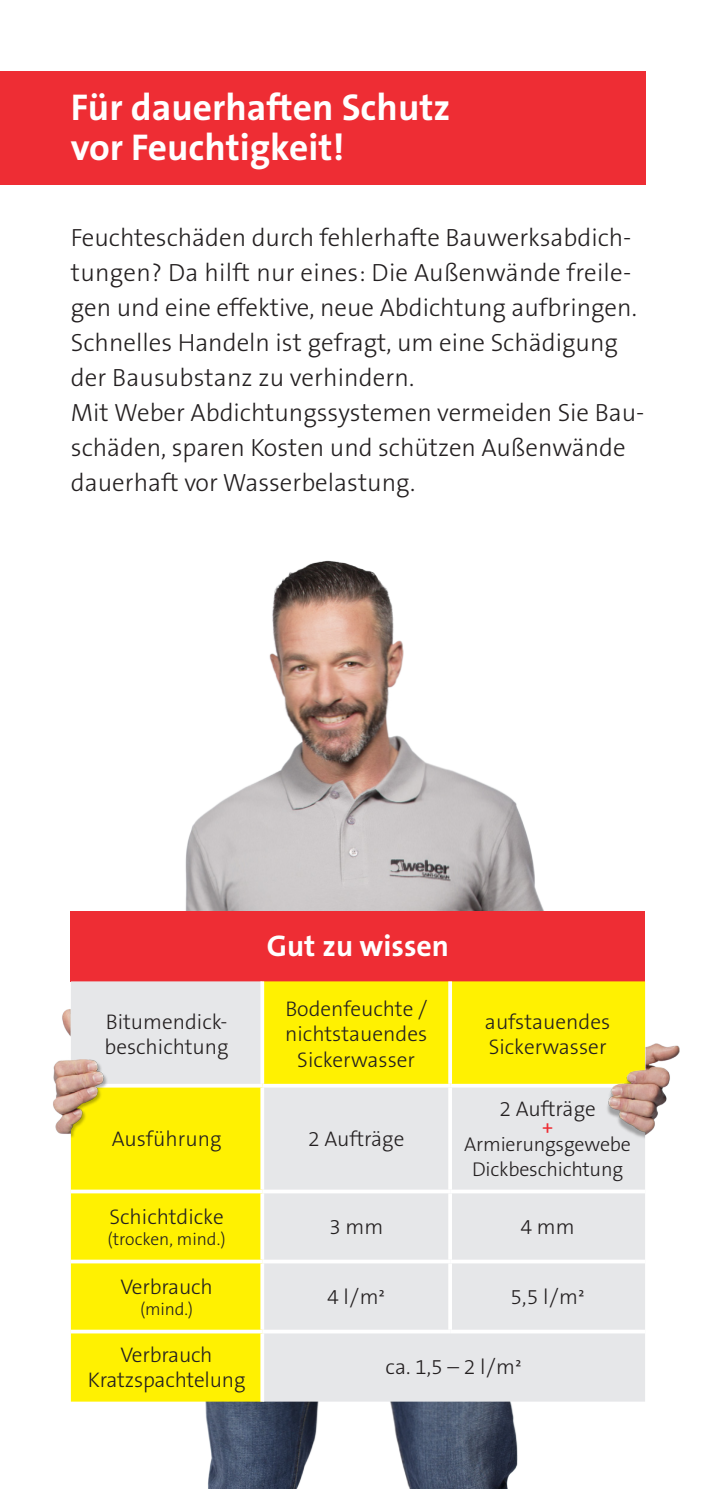
<style>
.page{position:relative;width:716px;height:1489px;background:#fff}
.page>*{position:absolute;margin:0;border:0;box-sizing:border-box;transform-origin:0 0}
.t1{font:700 37.5px/40px "The Sans B7";color:#fff}
.t2{font:700 30px "The Sans B7";color:#fff}
.t3{font:300 25px/35px "The Sans B3";color:#231f20}
.t4{font:300 21.25px/25.5px "The Sans B3";color:#231f20}
.t5{font:300 20px/25px "The Sans B3";letter-spacing:-.01em;color:#231f20;text-align:center}
.t6{font:20px "The Sans B5 Plain";color:#ee2d34}
.t7{font:300 17.5px "The Sans B3";color:#231f20}
</style>
<div class="page">
<div style="left:0;top:71px;width:645px;height:113px;background:#ee2d34"></div>
<img style="left:53px;top:1009px;width:18px;height:129px">
<img style="left:80px;top:1401px;width:538px;height:87px">
<img style="left:70px;top:560px;width:474px;height:366px">
<div style="left:71px;top:911px;width:574px;height:70px;background:#ee2d34"></div>
<svg style="left:71px;top:981px;width:574px;height:420px;fill:#e6e7e9"></svg>
<hr style="left:260px;top:981px;width:4px;height:102px;background:#fff">
<svg style="left:71px;top:1083px;width:191px;height:4px"></svg>
<svg style="left:448px;top:981px;width:4px;height:102px"></svg>
<svg style="left:262px;top:1083px;width:188px;height:4px"></svg>
<svg style="left:260px;top:1087px;width:4px;height:102px"></svg>
<svg style="left:450px;top:1083px;width:149px;height:4px"></svg>
<hr style="left:448px;top:1087px;width:4px;height:102px;background:#fff">
<svg style="left:71px;top:1189px;width:191px;height:4px"></svg>
<svg style="left:262px;top:1189px;width:188px;height:4px"></svg>
<svg style="left:260px;top:1193px;width:4px;height:66px"></svg>
<svg style="left:450px;top:1189px;width:195px;height:4px"></svg>
<hr style="left:448px;top:1193px;width:4px;height:66px;background:#fff">
<svg style="left:71px;top:1259px;width:191px;height:4px"></svg>
<svg style="left:262px;top:1259px;width:188px;height:4px"></svg>
<svg style="left:260px;top:1263px;width:4px;height:66px"></svg>
<svg style="left:450px;top:1259px;width:195px;height:4px"></svg>
<hr style="left:448px;top:1263px;width:4px;height:66px;background:#fff">
<svg style="left:71px;top:1329px;width:191px;height:4px"></svg>
<svg style="left:262px;top:1329px;width:188px;height:4px"></svg>
<svg style="left:260px;top:1333px;width:4px;height:68px"></svg>
<svg style="left:450px;top:1329px;width:195px;height:4px"></svg>
<img style="left:599px;top:1033px;width:80px;height:107px">
<h1 class="t1" style="left:71px;top:89px;width:381px">Für dauerhaften Schutz vor Feuchtigkeit!</h1>
<p class="t3" style="left:71px;top:221px;width:575px">Feuchteschäden durch fehlerhafte Bauwerksabdich&shy;tungen? Da hilft nur eines: Die Außenwände freile&shy;gen und eine effektive, neue Abdichtung aufbringen.<br>Schnelles Handeln ist gefragt, um eine Schädigung der Bausubstanz zu verhindern.<br>Mit Weber Abdichtungssystemen vermeiden Sie Bau&shy;schäden, sparen Kosten und schützen Außenwände dauerhaft vor Wasserbelastung.</p>
<p class="t4" style="left:104px;top:1009px;width:126px">Bitumendick&shy;beschichtung</p>
<p class="t2" style="left:267px;top:929px;width:184px">Gut zu wissen</p>
<p class="t4" style="left:285px;top:996px;width:143px;text-align:center">Bodenfeuchte / nichtstauendes<br>Sickerwasser</p>
<p class="t4" style="left:112px;top:1127px;width:111px">Ausführung</p>
<p class="t4" style="left:308px;top:1127px;width:98px">2 Aufträge</p>
<p class="t4" style="left:485px;top:1009px;width:127px">aufstauendes<br>Sickerwasser</p>
<p class="t4" style="left:499px;top:1097px;width:98px">2 Aufträge</p>
<p class="t6" style="left:542px;top:1116px;width:12px">+</p>
<p class="t5" style="left:464px;top:1132px;width:168px">Armierungsgewebe<br>Dickbeschichtung</p>
<p class="t4" style="left:109px;top:1204px;width:116px">Schichtdicke</p>
<p class="t7" style="left:108px;top:1229px;width:120px">(trocken, mind.)</p>
<p class="t4" style="left:121px;top:1274px;width:94px">Verbrauch</p>
<p class="t7" style="left:140px;top:1299px;width:54px">(mind.)</p>
<p class="t4" style="left:88px;top:1342px;width:159px;text-align:center">Verbrauch<br>Kratzspachtelung</p>
<p class="t4" style="left:329px;top:1214px;width:56px">3 mm</p>
<p class="t4" style="left:520px;top:1214px;width:56px">4 mm</p>
<p class="t4" style="left:327px;top:1284px;width:59px">4 l/m²</p>
<p class="t4" style="left:510px;top:1284px;width:76px">5,5 l/m²</p>
<p class="t4" style="left:385px;top:1354px;width:138px">ca. 1,5 – 2 l/m²</p>
</div>
